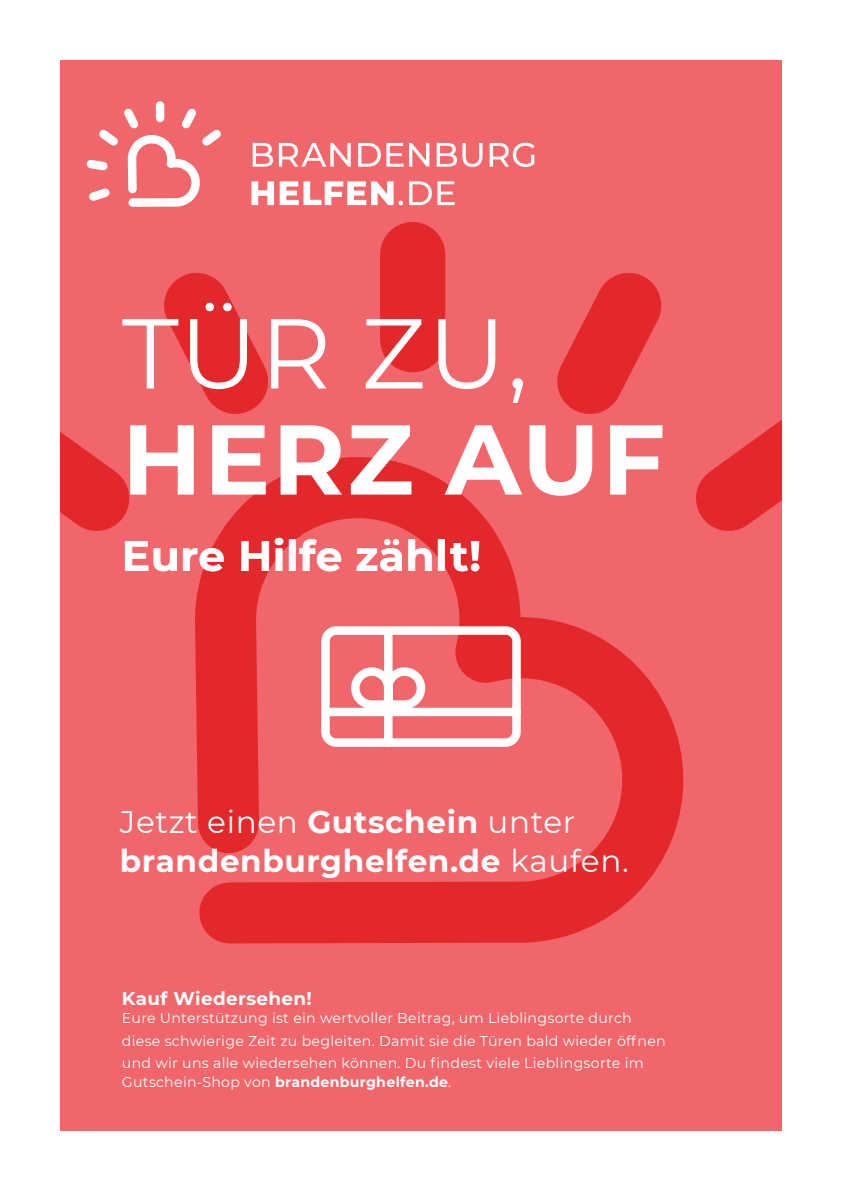
<style>
.page{position:relative;width:842px;height:1191px;background:#fff}
.page>*{position:absolute;margin:0;border:0;box-sizing:border-box;transform-origin:0 0}
.t1{font:700 99px "Montserrat";letter-spacing:.02em;color:#fff}
.t2{font:99px "Montserrat";color:#fff}
.t3{font:700 42.4px "Montserrat";letter-spacing:.01em;color:#fff}
.t4{font:700 31.1px/39.6px "Montserrat";letter-spacing:.02em;color:#fff}
.t5{font:700 18.4px "Montserrat";letter-spacing:.02em;color:#fff}
.t6{font:14.1px/22.4px "Montserrat";letter-spacing:.02em;color:#fff}
.t7{font:700 14.1px "Montserrat";letter-spacing:.02em;color:#fff}
.s1{font-weight:400}
</style>
<div class="page">
<div style="left:60px;top:60px;width:722px;height:1071px;background:#f1666a"></div>
<svg style="left:60px;top:222px;width:722px;height:309px"></svg>
<svg style="left:164px;top:389px;width:588px;height:555px"></svg>
<svg style="left:86px;top:101px;width:135px;height:106px"></svg>
<svg style="left:251px;top:181px;width:204px;height:24px"></svg>
<svg style="left:253px;top:143px;width:282px;height:24px"></svg>
<svg style="left:317px;top:622px;width:208px;height:129px"></svg>
<h1 class="t2" style="left:122px;top:285px;width:408px">TÜR ZU,</h1>
<h1 class="t1" style="left:122px;top:388px;width:545px">HERZ AUF</h1>
<h2 class="t3" style="left:122px;top:525px;width:361px">Eure Hilfe zählt!</h2>
<h3 class="t4" style="left:120px;top:800px;width:510px"><span class="s1">Jetzt einen</span> Gutschein <span class="s1">unter </span>brandenburghelfen.de <span class="s1">kaufen.</span></h3>
<h3 class="t5" style="left:122px;top:985px;width:191px">Kauf Wiedersehen!</h3>
<p class="t6" style="left:122px;top:1006px;width:545px">Eure Unterstützung ist ein wertvoller Beitrag, um Lieblingsorte durch diese schwierige Zeit zu begleiten. Damit sie die Türen bald wieder öffnen und wir uns alle wiedersehen können. Du findest viele Lieblingsorte im</p>
<p class="t7" style="left:122px;top:1071px;width:331px"><span class="s1">Gutschein-Shop von</span> brandenburghelfen.de<span class="s1">.</span></p>
</div>
